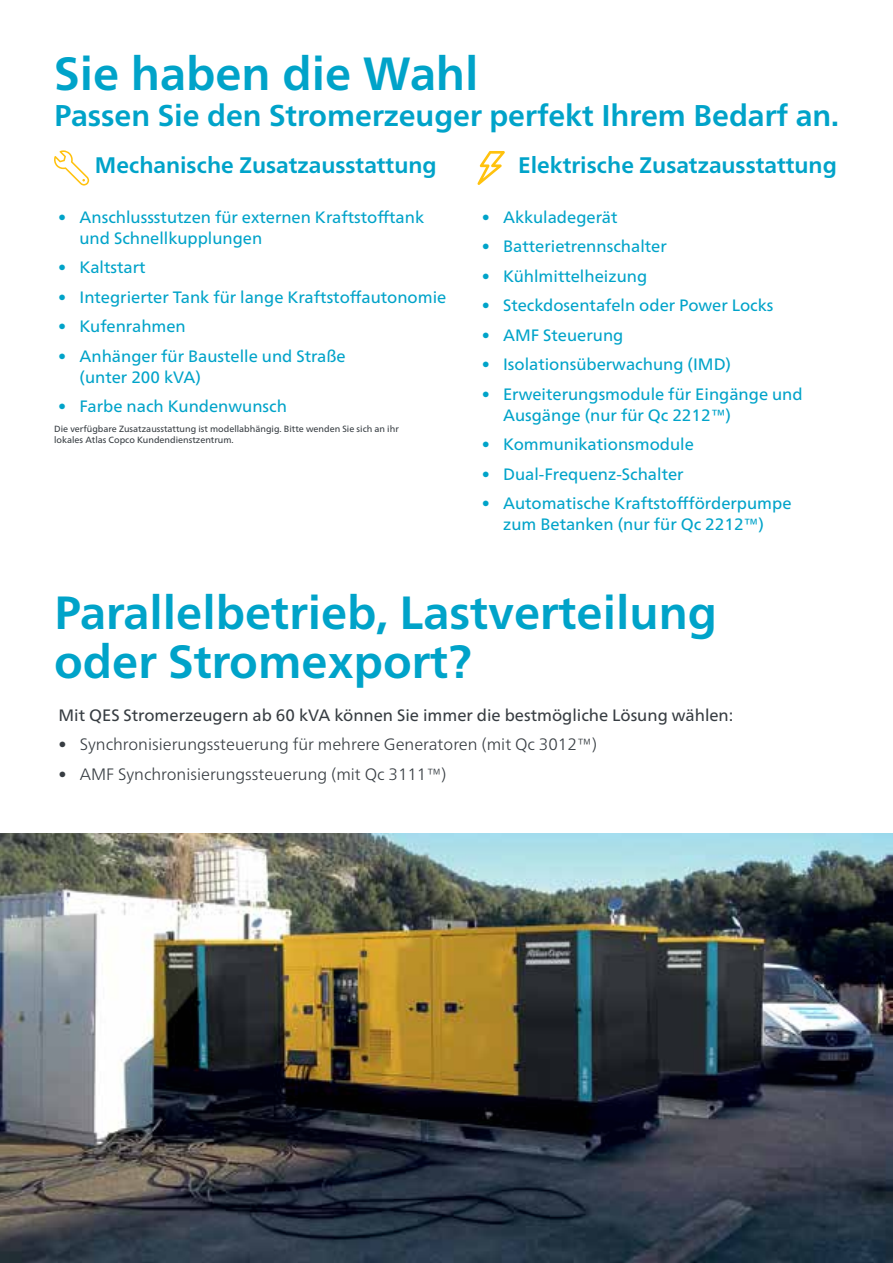
<style>
.page{position:relative;width:893px;height:1263px;background:#fff}
.page>*{position:absolute;margin:0;border:0;box-sizing:border-box;transform-origin:0 0}
.t1{font:700 46.5px/49.5px "Neue Frutiger World";color:#00a3c9}
.t2{font:700 30px "Neue Frutiger World";color:#00a3c9}
.t3{font:700 22.5px "Neue Frutiger World";color:#00a3c9}
.t4{font:16.5px/21px "Neue Frutiger World";color:#00a3c9}
.t5{font:300 16.5px "Neue Frutiger World";color:#373d42}
.t6{font:16.5px "Neue Frutiger World";color:#373d42}
.t7{font:9px/10.8px "Neue Frutiger World";color:#373d42}
</style>
<div class="page">
<img style="left:0;top:833px;width:893px;height:430px">
<svg style="left:477px;top:151px;width:28px;height:34px"></svg>
<svg style="left:54px;top:150px;width:35px;height:36px"></svg>
<h1 class="t1" style="left:54px;top:48px;width:426px">Sie haben die Wahl</h1>
<h2 class="t2" style="left:54px;top:89px;width:786px">Passen Sie den Stromerzeuger perfekt Ihrem Bedarf an.</h2>
<h3 class="t3" style="left:95px;top:146px;width:343px">Mechanische Zusatzausstattung</h3>
<h3 class="t3" style="left:518px;top:146px;width:320px">Elektrische Zusatzausstattung</h3>
<p class="t4" style="left:80px;top:207px;width:346px;text-indent:-21px">• Anschlussstutzen für externen Kraftstofftank und Schnellkupplungen</p>
<p class="t4" style="left:58px;top:257px;width:89px">• Kaltstart</p>
<p class="t4" style="left:58px;top:287px;width:390px">• Integrierter Tank für lange Kraftstoffautonomie</p>
<p class="t4" style="left:58px;top:316px;width:129px">• Kufenrahmen</p>
<p class="t4" style="left:80px;top:346px;width:268px;text-indent:-21px">• Anhänger für Baustelle und Straße (unter 200 kVA)</p>
<p class="t4" style="left:58px;top:396px;width:230px">• Farbe nach Kundenwunsch</p>
<p class="t7" style="left:54px;top:424px;width:346px">Die verfügbare Zusatzausstattung ist modellabhängig. Bitte wenden Sie sich an ihr lokales Atlas Copco Kundendienstzentrum.</p>
<p class="t4" style="left:482px;top:207px;width:137px">• Akkuladegerät</p>
<p class="t4" style="left:482px;top:236px;width:186px">• Batterietrennschalter</p>
<p class="t4" style="left:482px;top:266px;width:167px">• Kühlmittelheizung</p>
<p class="t4" style="left:482px;top:295px;width:293px">• Steckdosentafeln oder Power Locks</p>
<p class="t4" style="left:482px;top:325px;width:143px">• AMF Steuerung</p>
<p class="t4" style="left:482px;top:354px;width:251px">• Isolationsüberwachung (IMD)</p>
<p class="t4" style="left:503px;top:384px;width:301px;text-indent:-21px">• Erweiterungsmodule für Eingänge und<br>Ausgänge (nur für Qc 2212™)</p>
<p class="t4" style="left:482px;top:434px;width:214px">• Kommunikationsmodule</p>
<p class="t4" style="left:482px;top:464px;width:203px">• Dual-Frequenz-Schalter</p>
<p class="t4" style="left:482px;top:493px;width:311px;text-align:center">• Automatische Kraftstoffförderpumpe zum Betanken (nur für Qc 2212™)</p>
<h1 class="t1" style="left:54px;top:587px;width:665px">Parallelbetrieb, Lastverteilung oder Stromexport?</h1>
<p class="t6" style="left:58px;top:702px;width:676px">Mit QES Stromerzeugern ab 60 kVA können Sie immer die bestmögliche Lösung wählen:</p>
<p class="t5" style="left:58px;top:732px;width:540px">• Synchronisierungssteuerung für mehrere Generatoren (mit Qc 3012™)</p>
<p class="t5" style="left:58px;top:761px;width:390px">• AMF Synchronisierungssteuerung (mit Qc 3111™)</p>
</div>
